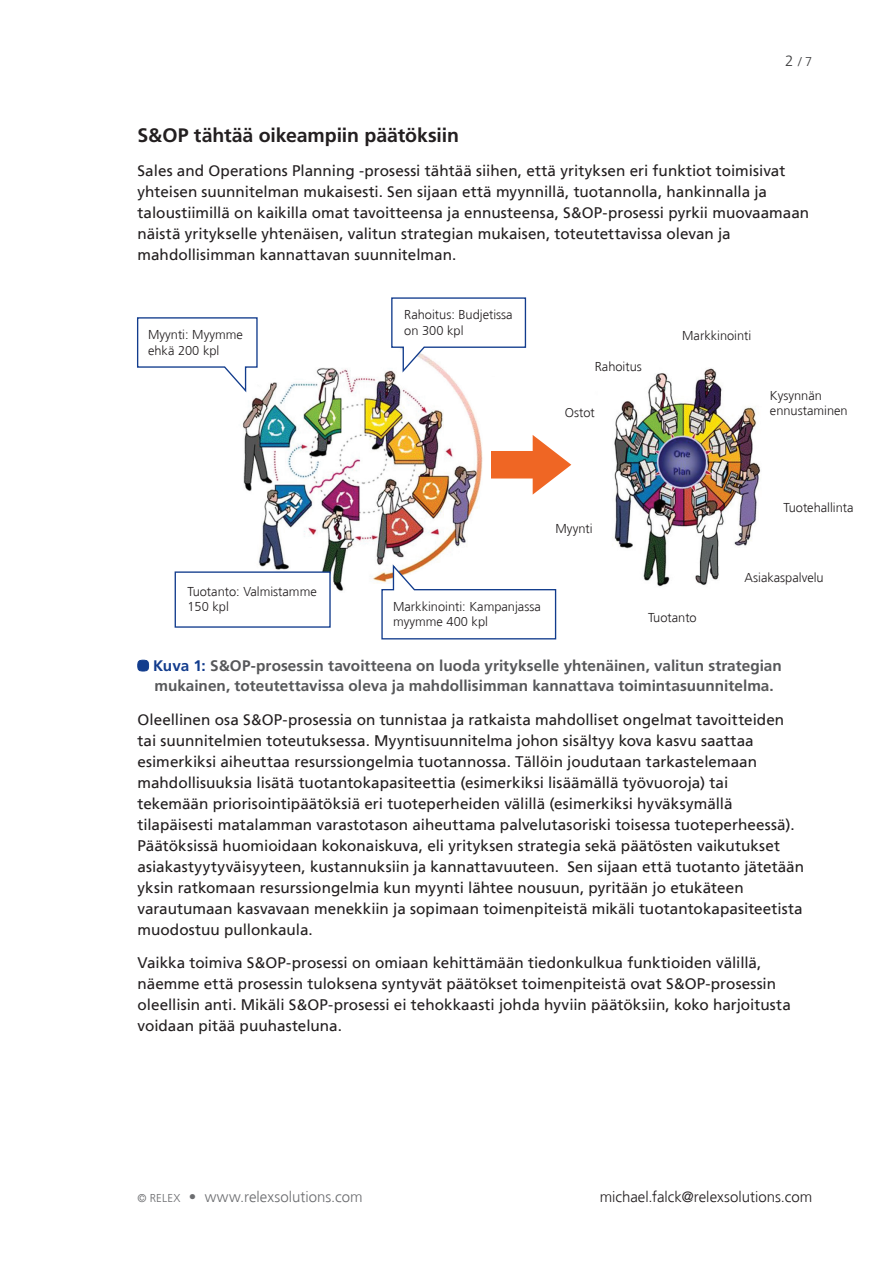
<style>
.page{position:relative;width:893px;height:1263px;background:#fff}
.page>*{position:absolute;margin:0;border:0;box-sizing:border-box;transform-origin:0 0}
.t1{font:700 19.5px "Frutiger LT Com";letter-spacing:-.005em;color:#231f20}
.t2{font:15.3px/21px "Frutiger";color:#231f20}
.t3{font:700 15.3px/19.5px "Frutiger LT Com";color:#57585a}
.t4{font:300 15px "Frutiger";color:#231f20}
.t5{font:300 15px "Frutiger";color:#6c6d70}
.t6{font:300 12.9px/15.5px "Frutiger";color:#231f20}
.t7{font:300 12.75px "Frutiger";color:#3e3e3f}
.s1{font-size:15px}
.s2{color:#123c8d}
.s3{font-size:11.4px}
</style>
<div class="page">
<svg style="left:137px;top:659px;width:12px;height:13px"></svg>
<img style="left:242px;top:367px;width:519px;height:224px">
<div style="left:175px;top:572px;width:155px;height:55px;background:#fff"></div>
<div style="left:175px;top:571px;width:156px;height:57px;border:1px solid #123c8d"></div>
<svg style="left:137px;top:317px;width:121px;height:77px"></svg>
<svg style="left:390px;top:297px;width:137px;height:77px"></svg>
<svg style="left:381px;top:563px;width:176px;height:77px"></svg>
<svg style="left:491px;top:435px;width:80px;height:60px"></svg>
<p class="t7" style="left:785px;top:55px;width:29px"><span class="s1">2</span> / 7</p>
<p class="t1" style="left:137px;top:124px;width:323px">S&amp;OP tähtää oikeampiin päätöksiin</p>
<p class="t2" style="left:137px;top:160px;width:673px">Sales and Operations Planning -prosessi tähtää siihen, että yrityksen eri funktiot toimisivat yhteisen suunnitelman mukaisesti. Sen sijaan että myynnillä, tuotannolla, hankinnalla ja taloustiimillä on kaikilla omat tavoitteensa ja ennusteensa, S&amp;OP-prosessi pyrkii muovaamaan näistä yritykselle yhtenäisen, valitun strategian mukaisen, toteutettavissa olevan ja mahdollisimman kannattavan suunnitelman.</p>
<p class="t6" style="left:148px;top:327px;width:96px">Myynti: Myymme ehkä 200 kpl</p>
<p class="t6" style="left:187px;top:584px;width:131px">Tuotanto: Valmistamme<br>150 kpl</p>
<p class="t6" style="left:404px;top:307px;width:110px">Rahoitus: Budjetissa on 300 kpl</p>
<p class="t6" style="left:595px;top:359px;width:49px">Rahoitus</p>
<p class="t6" style="left:565px;top:405px;width:31px">Ostot</p>
<p class="t6" style="left:682px;top:328px;width:71px">Markkinointi</p>
<p class="t6" style="left:770px;top:388px;width:79px">Kysynnän ennustaminen</p>
<p class="t6" style="left:556px;top:521px;width:39px">Myynti</p>
<p class="t6" style="left:393px;top:599px;width:149px">Markkinointi: Kampanjassa myymme 400 kpl</p>
<p class="t6" style="left:648px;top:610px;width:50px">Tuotanto</p>
<p class="t6" style="left:783px;top:500px;width:72px">Tuotehallinta</p>
<p class="t6" style="left:745px;top:570px;width:81px">Asiakaspalvelu</p>
<p class="t3" style="left:153px;top:656px;width:630px"><span class="s2">Kuva 1:</span> S&amp;OP-prosessin tavoitteena on luoda yritykselle yhtenäinen, valitun strategian mukainen, toteutettavissa oleva ja mahdollisimman kannattava toimintasuunnitelma.</p>
<p class="t2" style="left:137px;top:709px;width:668px">Oleellinen osa S&amp;OP-prosessia on tunnistaa ja ratkaista mahdolliset ongelmat tavoitteiden tai suunnitelmien toteutuksessa. Myyntisuunnitelma johon sisältyy kova kasvu saattaa esimerkiksi aiheuttaa resurssiongelmia tuotannossa. Tällöin joudutaan tarkastelemaan mahdollisuuksia lisätä tuotantokapasiteettia (esimerkiksi lisäämällä työvuoroja) tai<br>tekemään priorisointipäätöksiä eri tuoteperheiden välillä (esimerkiksi hyväksymällä tilapäisesti matalamman varastotason aiheuttama palvelutasoriski toisessa tuoteperheessä).<br>Päätöksissä huomioidaan kokonaiskuva, eli yrityksen strategia sekä päätösten vaikutukset asiakastyytyväisyyteen, kustannuksiin ja kannattavuuteen. Sen sijaan että tuotanto jätetään yksin ratkomaan resurssiongelmia kun myynti lähtee nousuun, pyritään jo etukäteen varautumaan kasvavaan menekkiin ja sopimaan toimenpiteistä mikäli tuotantokapasiteetista muodostuu pullonkaula.</p>
<p class="t2" style="left:137px;top:953px;width:655px">Vaikka toimiva S&amp;OP-prosessi on omiaan kehittämään tiedonkulkua funktioiden välillä, näemme että prosessin tuloksena syntyvät päätökset toimenpiteistä ovat S&amp;OP-prosessin oleellisin anti. Mikäli S&amp;OP-prosessi ei tehokkaasti johda hyviin päätöksiin, koko harjoitusta voidaan pitää puuhasteluna.</p>
<p class="t5" style="left:137px;top:1188px;width:227px"><span class="s3">© RELEX</span> • www.relexsolutions.com</p>
<p class="t4" style="left:600px;top:1188px;width:214px">michael.falck@relexsolutions.com</p>
</div>
